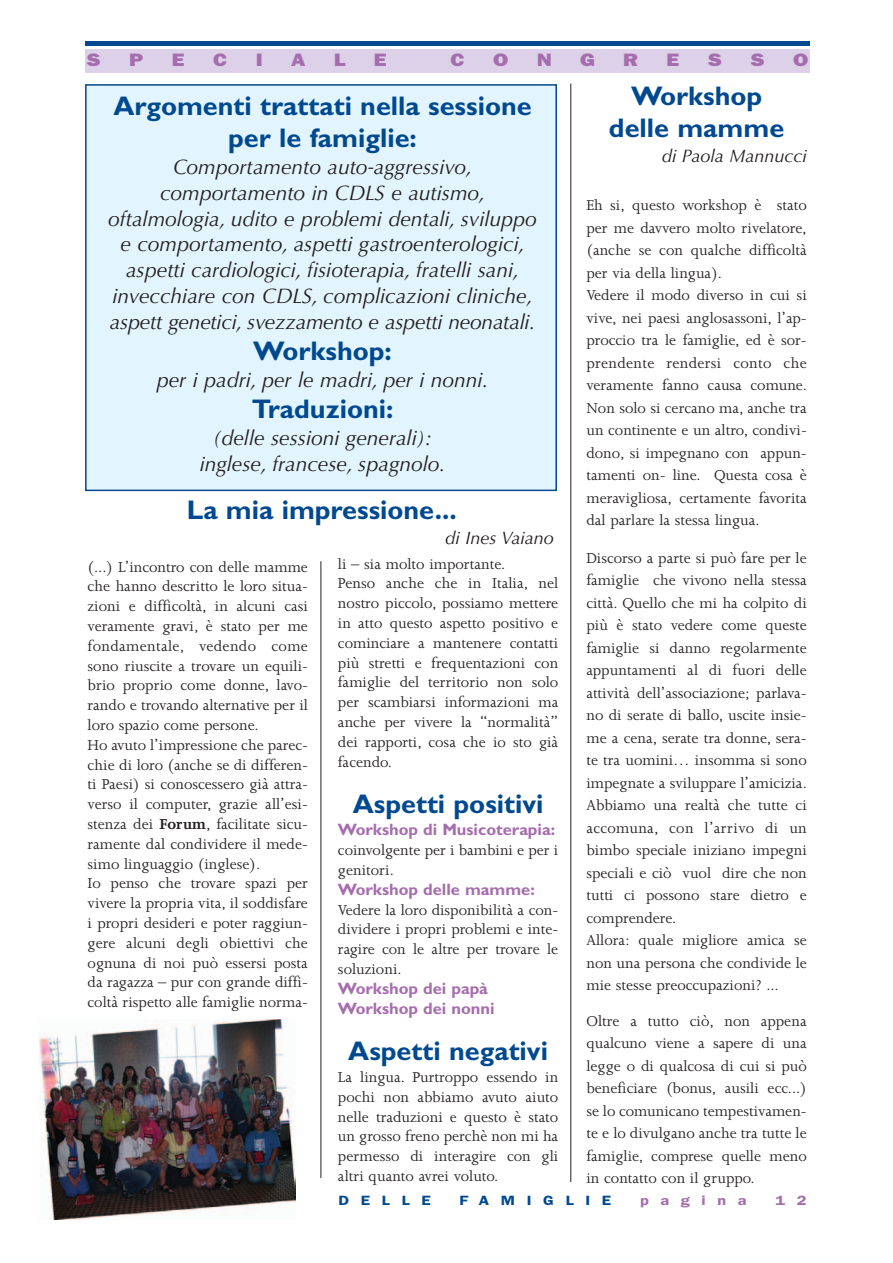
<style>
.page{position:relative;width:893px;height:1263px;background:#fff}
.page>*{position:absolute;margin:0;border:0;box-sizing:border-box;transform-origin:0 0}
.t1{font:700 27px/32.4px "Gill Sans";color:#004990;text-align:center}
.t2{font:italic 21px/25.8px "Optima";color:#231f20;text-align:center}
.t3{font:italic 18px "Optima";color:#231f20}
.t4{font:800 18px "Franklin Gothic";color:#a66dae;scale:1.2 1}
.t5{font:16.5px/19.8px "Joanna";color:#231f20}
.t6{font:600 13.5px "Franklin Gothic";letter-spacing:.72em;color:#004990;scale:1.2 1}
.t7{font:600 13.5px "Franklin Gothic";letter-spacing:.72em;color:#a66dae;scale:1.2 1}
.s1{font-weight:700}
.s2{font-family:"Gill Sans";font-weight:700;color:#a66dae}
</style>
<div class="page">
<hr style="left:320px;top:561px;width:1px;height:617px;background:#231f20">
<hr style="left:570px;top:84px;width:1px;height:1098px;background:#231f20">
<div style="left:86px;top:85px;width:470px;height:405px;background:#e2f4fd"></div>
<div style="left:85px;top:84px;width:472px;height:407px;border:2px solid #004990"></div>
<div style="left:85px;top:49px;width:724px;height:23px;background:#dcd1e8"></div>
<hr style="left:85px;top:42px;width:724px;height:4px;background:#004990">
<img style="left:40px;top:1019px;width:255px;height:200px">
<p class="t4" style="left:87px;top:54px;width:13px">S</p>
<p class="t4" style="left:129px;top:54px;width:13px">P</p>
<p class="t4" style="left:172px;top:54px;width:12px">E</p>
<p class="t4" style="left:213px;top:54px;width:13px">C</p>
<p class="t4" style="left:256px;top:54px;width:7px">I</p>
<p class="t4" style="left:291px;top:54px;width:13px">A</p>
<p class="t4" style="left:334px;top:54px;width:11px">L</p>
<p class="t4" style="left:374px;top:54px;width:12px">E</p>
<p class="t4" style="left:450px;top:54px;width:13px">C</p>
<p class="t4" style="left:493px;top:54px;width:14px">O</p>
<p class="t4" style="left:536px;top:54px;width:14px">N</p>
<p class="t4" style="left:580px;top:54px;width:14px">G</p>
<p class="t4" style="left:623px;top:54px;width:14px">R</p>
<p class="t4" style="left:666px;top:54px;width:12px">E</p>
<p class="t4" style="left:707px;top:54px;width:13px">S</p>
<p class="t4" style="left:750px;top:54px;width:13px">S</p>
<p class="t4" style="left:793px;top:54px;width:14px">O</p>
<p class="t1" style="left:113px;top:92px;width:420px">Argomenti trattati nella sessione per le famiglie:</p>
<p class="t2" style="left:108px;top:156px;width:430px">Comportamento auto-aggressivo, comportamento in CDLS e autismo, oftalmologia, udito e problemi dentali, sviluppo e comportamento, aspetti gastroenterologici, aspetti cardiologici, fisioterapia, fratelli sani, invecchiare con CDLS, complicazioni cliniche, aspett genetici, svezzamento e aspetti neonatali.</p>
<p class="t1" style="left:253px;top:337px;width:140px">Workshop:</p>
<p class="t2" style="left:157px;top:369px;width:333px">per i padri, per le madri, per i nonni.</p>
<p class="t1" style="left:252px;top:396px;width:143px">Traduzioni:</p>
<p class="t2" style="left:200px;top:427px;width:247px">(delle sessioni generali): inglese, francese, spagnolo.</p>
<p class="t1" style="left:187px;top:497px;width:271px">La mia impressione...</p>
<p class="t3" style="left:445px;top:530px;width:110px">di Ines Vaiano</p>
<p class="t5" style="left:88px;top:558px;width:222px">(...) L’incontro con delle mamme che hanno descritto le loro situa&shy;zioni e difficoltà, in alcuni casi veramente gravi, è stato per me fondamentale, vedendo come sono riuscite a trovare un equili&shy;brio proprio come donne, lavo&shy;rando e trovando alternative per il loro spazio come persone.<br>Ho avuto l’impressione che parec&shy;chie di loro (anche se di differen&shy;ti Paesi) si conoscessero già attra&shy;verso il computer, grazie all’esi&shy;stenza dei <span class="s1">Forum</span>, facilitate sicu&shy;ramente dal condividere il mede&shy;simo linguaggio (inglese).<br>Io penso che trovare spazi per vivere la propria vita, il soddisfare i propri desideri e poter raggiun&shy;gere alcuni degli obiettivi che ognuna di noi può essersi posta da ragazza – pur con grande diffi&shy;coltà rispetto alle famiglie norma-</p>
<p class="t5" style="left:338px;top:555px;width:222px">li – sia molto importante.<br>Penso anche che in Italia, nel nostro piccolo, possiamo mettere in atto questo aspetto positivo e cominciare a mantenere contatti più stretti e frequentazioni con famiglie del territorio non solo per scambiarsi informazioni ma anche per vivere la “normalità” dei rapporti, cosa che io sto già facendo.</p>
<p class="t1" style="left:353px;top:791px;width:192px">Aspetti positivi</p>
<p class="t5" style="left:338px;top:822px;width:222px"><span class="s2">Workshop di Musicoterapia: </span>coinvolgente per i bambini e per i genitori.<br><span class="s2">Workshop delle mamme:<br></span>Vedere la loro disponibilità a con&shy;dividere i propri problemi e inte&shy;ragire con le altre per trovare le soluzioni.<br><span class="s2">Workshop dei papà<br>Workshop dei nonni</span></p>
<p class="t1" style="left:348px;top:1038px;width:201px">Aspetti negativi</p>
<p class="t5" style="left:338px;top:1069px;width:222px;text-align:justify">La lingua. Purtroppo essendo in pochi non abbiamo avuto aiuto nelle traduzioni e questo è stato un grosso freno perchè non mi ha permesso di interagire con gli altri quanto avrei voluto.</p>
<p class="t1" style="left:609px;top:83px;width:177px">Workshop delle mamme</p>
<p class="t3" style="left:661px;top:148px;width:146px">di Paola Mannucci</p>
<p class="t5" style="left:586px;top:196px;width:222px;line-height:22.5px">Eh si, questo workshop è stato per me davvero molto rivelatore, (anche se con qualche difficoltà per via della lingua).<br>Vedere il modo diverso in cui si vive, nei paesi anglosassoni, l’ap&shy;proccio tra le famiglie, ed è sor&shy;prendente rendersi conto che veramente fanno causa comune.<br>Non solo si cercano ma, anche tra un continente e un altro, condivi&shy;dono, si impegnano con appun&shy;tamenti on- line. Questa cosa è meravigliosa, certamente favorita dal parlare la stessa lingua.</p>
<p class="t5" style="left:586px;top:548px;width:222px;line-height:22.5px">Discorso a parte si può fare per le famiglie che vivono nella stessa città. Quello che mi ha colpito di più è stato vedere come queste famiglie si danno regolarmente appuntamenti al di fuori delle attività dell’associazione; parlava&shy;no di serate di ballo, uscite insie&shy;me a cena, serate tra donne, sera&shy;te tra uomini… insomma si sono impegnate a sviluppare l’amicizia.<br>Abbiamo una realtà che tutte ci accomuna, con l’arrivo di un bimbo speciale iniziano impegni speciali e ciò vuol dire che non tutti ci possono stare dietro e comprendere.<br>Allora: quale migliore amica se non una persona che condivide le mie stesse preoccupazioni? ...</p>
<p class="t5" style="left:586px;top:1011px;width:222px;line-height:22.5px;text-align:justify">Oltre a tutto ciò, non appena qualcuno viene a sapere di una legge o di qualcosa di cui si può beneficiare (bonus, ausili ecc...) se lo comunicano tempestivamen&shy;te e lo divulgano anche tra tutte le famiglie, comprese quelle meno in contatto con il gruppo.</p>
<p class="t6" style="left:338px;top:1195px;width:78px">DELLE</p>
<p class="t6" style="left:459px;top:1195px;width:128px">FAMIGLIE</p>
<p class="t7" style="left:640px;top:1195px;width:90px">pagina</p>
<p class="t7" style="left:775px;top:1195px;width:27px">1 2</p>
</div>
